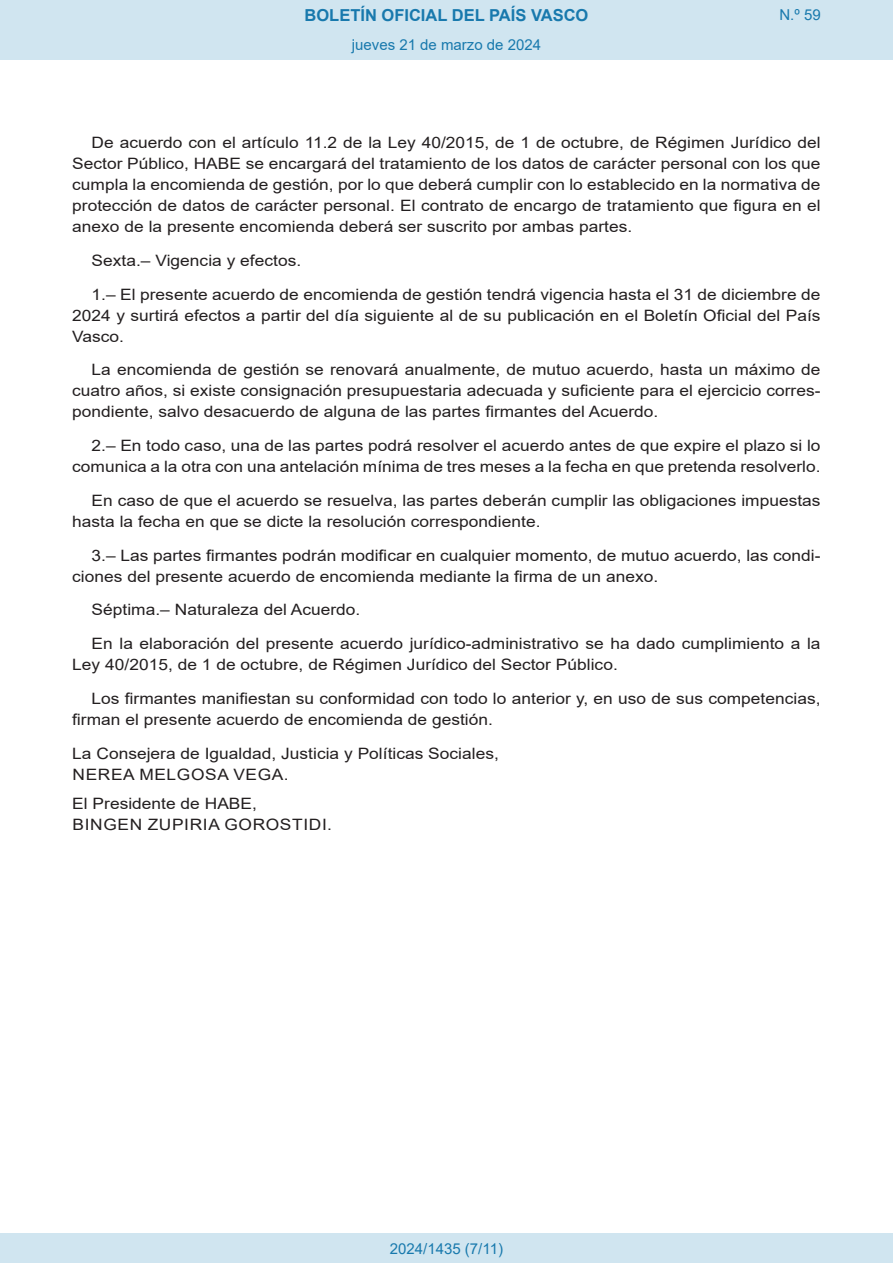
<style>
.page{position:relative;width:893px;height:1263px;background:#fff}
.page>*{position:absolute;margin:0;border:0;box-sizing:border-box;transform-origin:0 0}
.t1{font:700 16.5px "Arial";color:#1879ad}
.BOPVDetalle{font:15.6px/21px "Arial";color:#231f20;scale:1.11 1}
.BOPVFirmaPuesto{font:15.6px "Arial";color:#231f20;scale:1.11 1}
.BOPVFirmaNombre{font:15.6px "Arial";letter-spacing:.035em;color:#231f20;scale:1.11 1}
.Paginacion_Centro{font:15px "Arial";color:#1879ad}
</style>
<div class="page">
<div style="left:0;top:0;width:893px;height:60px;background:#d0e5f0"></div>
<div style="left:0;top:1233px;width:893px;height:30px;background:#d0e5f0"></div>
<p class="t1" style="left:305px;top:3px;width:285px">BOLETÍN OFICIAL DEL PAÍS VASCO</p>
<p class="Paginacion_Centro" style="left:352px;top:35px;width:191px">jueves 21 de marzo de 2024</p>
<p class="Paginacion_Centro" style="left:779px;top:5px;width:43px">N.º 59</p>
<p class="BOPVDetalle" style="left:72px;top:132px;width:676px;text-align:justify;text-indent:19px">De acuerdo con el artículo 11.2 de la Ley 40/2015, de 1 de octubre, de Régimen Jurídico del Sector Público, HABE se encargará del tratamiento de los datos de carácter personal con los que cumpla la encomienda de gestión, por lo que deberá cumplir con lo establecido en la normativa de protección de datos de carácter personal. El contrato de encargo de tratamiento que figura en el anexo de la presente encomienda deberá ser suscrito por ambas partes.</p>
<p class="BOPVDetalle" style="left:92px;top:250px;width:190px">Sexta.– Vigencia y efectos.</p>
<p class="BOPVDetalle" style="left:72px;top:284px;width:676px;text-align:justify;text-indent:19px">1.– El presente acuerdo de encomienda de gestión tendrá vigencia hasta el 31 de diciembre de 2024 y surtirá efectos a partir del día siguiente al de su publicación en el Boletín Oficial del País Vasco.</p>
<p class="BOPVDetalle" style="left:72px;top:359px;width:676px;text-align:justify;text-indent:19px">La encomienda de gestión se renovará anualmente, de mutuo acuerdo, hasta un máximo de cuatro años, si existe consignación presupuestaria adecuada y suficiente para el ejercicio corres&shy;pondiente, salvo desacuerdo de alguna de las partes firmantes del Acuerdo.</p>
<p class="BOPVDetalle" style="left:72px;top:435px;width:676px;text-align:right">2.– En todo caso, una de las partes podrá resolver el acuerdo antes de que expire el plazo si lo comunica a la otra con una antelación mínima de tres meses a la fecha en que pretenda resolverlo.</p>
<p class="BOPVDetalle" style="left:72px;top:490px;width:676px;text-indent:19px">En caso de que el acuerdo se resuelva, las partes deberán cumplir las obligaciones impuestas hasta la fecha en que se dicte la resolución correspondiente.</p>
<p class="BOPVDetalle" style="left:72px;top:545px;width:676px;text-indent:19px">3.– Las partes firmantes podrán modificar en cualquier momento, de mutuo acuerdo, las condi&shy;ciones del presente acuerdo de encomienda mediante la firma de un anexo.</p>
<p class="BOPVDetalle" style="left:92px;top:599px;width:244px">Séptima.– Naturaleza del Acuerdo.</p>
<p class="BOPVDetalle" style="left:72px;top:633px;width:676px;text-indent:19px">En la elaboración del presente acuerdo jurídico-administrativo se ha dado cumplimiento a la<br>Ley 40/2015, de 1 de octubre, de Régimen Jurídico del Sector Público.</p>
<p class="BOPVDetalle" style="left:72px;top:688px;width:676px;text-indent:19px">Los firmantes manifiestan su conformidad con todo lo anterior y, en uso de sus competencias, firman el presente acuerdo de encomienda de gestión.</p>
<p class="BOPVFirmaPuesto" style="left:72px;top:742px;width:386px">La Consejera de Igualdad, Justicia y Políticas Sociales,</p>
<p class="BOPVFirmaNombre" style="left:73px;top:763px;width:196px">NEREA MELGOSA VEGA.</p>
<p class="BOPVFirmaPuesto" style="left:72px;top:793px;width:168px">El Presidente de HABE,</p>
<p class="BOPVFirmaNombre" style="left:73px;top:814px;width:235px">BINGEN ZUPIRIA GOROSTIDI.</p>
<p class="Paginacion_Centro" style="left:390px;top:1238px;width:115px">2024/1435 (7/11)</p>
</div>
